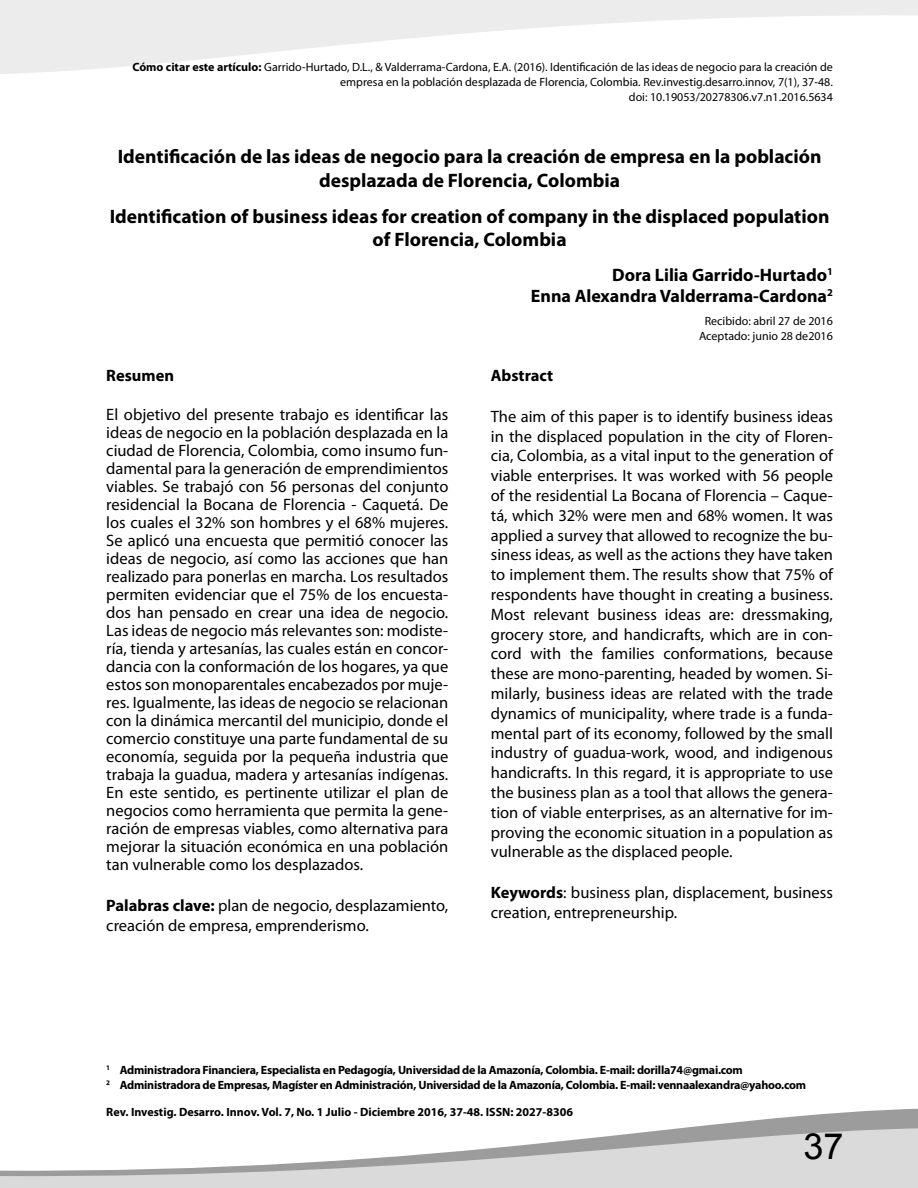
<style>
.page{position:relative;width:918px;height:1188px;background:#fff}
.page>*{position:absolute;margin:0;border:0;box-sizing:border-box;transform-origin:0 0}
.t1{font:36px "Arial";color:#000}
.t2{font:700 19.5px/23.4px "Myriad Pro";color:#000;text-align:center}
.t3{font:700 18px/21.6px "Myriad Pro";color:#000;text-align:right}
.t4{font:16.5px/18px "Myriad Pro";color:#000;text-align:justify}
.t5{font:700 16.5px "Myriad Pro";color:#000}
.t6{font:12px/15px "Myriad Pro";color:#000;text-align:center}
.t7{font:700 12px/14.4px "Myriad Pro";letter-spacing:-.02em;color:#000}
.t8{font:700 12px "Myriad Pro";color:#000}
.s1{font-weight:700}
</style>
<div class="page">
<svg style="left:683px;top:1109px;width:235px;height:19px;fill:#9d9c9c"></svg>
<svg style="left:1px;top:1128px;width:917px;height:60px;fill:#dadada"></svg>
<svg style="left:1px;top:0;width:917px;height:74px;fill:#ececec"></svg>
<p class="t6" style="left:132px;top:59px;width:702px;text-align:right"><span class="s1">Cómo citar este artículo:</span> Garrido-Hurtado, D.L., &amp; Valderrama-Cardona, E.A. (2016). Identificación de las ideas de negocio para la creación de empresa en la población desplazada de Florencia, Colombia. Rev.investig.desarro.innov, 7(1), 37-48.<br>doi: 10.19053/20278306.v7.n1.2016.5634</p>
<p class="t2" style="left:118px;top:145px;width:705px">Identificación de las ideas de negocio para la creación de empresa en la población desplazada de Florencia, Colombia</p>
<p class="t2" style="left:110px;top:204px;width:721px">Identification of business ideas for creation of company in the displaced population of Florencia, Colombia</p>
<p class="t3" style="left:531px;top:263px;width:304px">Dora Lilia Garrido-Hurtado<sup>1<br></sup>Enna Alexandra Valderrama-Cardona<sup>2</sup></p>
<p class="t6" style="left:699px;top:314px;width:135px;line-height:14.4px">Recibido: abril 27 de 2016<br>Aceptado: junio 28 de2016</p>
<p class="t5" style="left:106px;top:364px;width:69px">Resumen</p>
<p class="t4" style="left:106px;top:405px;width:344px">El objetivo del presente trabajo es identificar las ideas de negocio en la población desplazada en la ciudad de Florencia, Colombia, como insumo fun&shy;damental para la generación de emprendimientos viables. Se trabajó con 56 personas del conjunto residencial la Bocana de Florencia - Caquetá. De los cuales el 32% son hombres y el 68% mujeres.<br>Se aplicó una encuesta que permitió conocer las ideas de negocio, así como las acciones que han realizado para ponerlas en marcha. Los resultados permiten evidenciar que el 75% de los encuesta&shy;dos han pensado en crear una idea de negocio.<br>Las ideas de negocio más relevantes son: modiste&shy;ría, tienda y artesanías, las cuales están en concor&shy;dancia con la conformación de los hogares, ya que estos son monoparentales encabezados por muje&shy;res. Igualmente, las ideas de negocio se relacionan con la dinámica mercantil del municipio, donde el comercio constituye una parte fundamental de su economía, seguida por la pequeña industria que trabaja la guadua, madera y artesanías indígenas.<br>En este sentido, es pertinente utilizar el plan de negocios como herramienta que permita la gene&shy;ración de empresas viables, como alternativa para mejorar la situación económica en una población tan vulnerable como los desplazados.</p>
<p class="t4" style="left:106px;top:895px;width:344px;line-height:19.8px"><span class="s1">Palabras clave:</span> plan de negocio, desplazamiento, creación de empresa, emprenderismo.</p>
<p class="t5" style="left:491px;top:364px;width:64px">Abstract</p>
<p class="t4" style="left:491px;top:406px;width:344px;line-height:19.8px">The aim of this paper is to identify business ideas in the displaced population in the city of Floren&shy;cia, Colombia, as a vital input to the generation of viable enterprises. It was worked with 56 people of the residential La Bocana of Florencia – Caque&shy;tá, which 32% were men and 68% women. It was applied a survey that allowed to recognize the bu&shy;siness ideas, as well as the actions they have taken to implement them. The results show that 75% of respondents have thought in creating a business.<br>Most relevant business ideas are: dressmaking, grocery store, and handicrafts, which are in con&shy;cord with the families conformations, because these are mono-parenting, headed by women. Si&shy;milarly, business ideas are related with the trade dynamics of municipality, where trade is a funda&shy;mental part of its economy, followed by the small industry of guadua-work, wood, and indigenous handicrafts. In this regard, it is appropriate to use the business plan as a tool that allows the genera&shy;tion of viable enterprises, as an alternative for im&shy;proving the economic situation in a population as vulnerable as the displaced people.</p>
<p class="t4" style="left:491px;top:883px;width:344px;line-height:19.8px"><span class="s1">Keywords</span>: business plan, displacement, business creation, entrepreneurship.</p>
<p class="t7" style="left:106px;top:1062px;width:701px"><sup>1</sup> Administradora Financiera, Especialista en Pedagogía, Universidad de la Amazonía, Colombia. E-mail: dorilla74@gmai.com<br><sup>2</sup> Administradora de Empresas, Magíster en Administración, Universidad de la Amazonía, Colombia. E-mail: vennaalexandra@yahoo.com</p>
<p class="t8" style="left:106px;top:1104px;width:468px">Rev. Investig. Desarro. Innov. Vol. 7, No. 1 Julio - Diciembre 2016, 37-48. ISSN: 2027-8306</p>
<h1 class="t1" style="left:803px;top:1123px;width:42px">37</h1>
</div>
